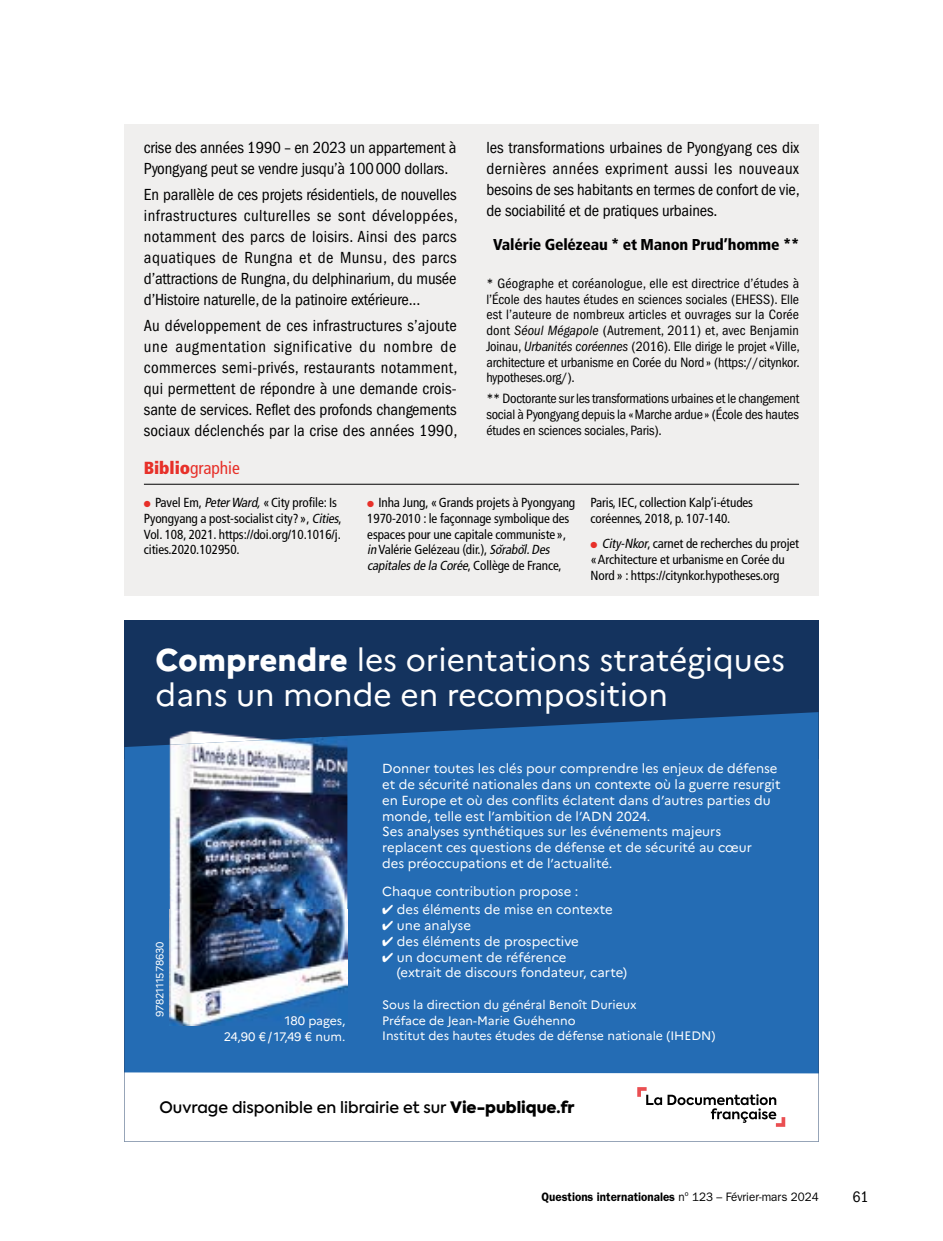
<style>
.page{position:relative;width:943px;height:1241px;background:#fff}
.page>*{position:absolute;margin:0;border:0;box-sizing:border-box;transform-origin:0 0}
.t1{font:31.5px/35px "Marianne";color:#fff}
.t2{font:condensed 17.5px "Frutiger LT Std";letter-spacing:-.005em;color:#e73029}
.t3{font:condensed 16.62px/21px "ITC Franklin Gothic Std";letter-spacing:-.005em;color:#000;text-align:justify}
.t4{font:500 15.75px "Axiforma";color:#000}
.t5{font:900 condensed 15.75px "Frutiger LT Std";letter-spacing:-.01em;color:#000}
.t6{font:condensed 15.75px "ITC Franklin Gothic Std";color:#000}
.t7{font:condensed 14px/15.8px "ITC Franklin Gothic Std";letter-spacing:-.01em;color:#000;text-align:justify}
.t8{font:condensed 13.12px/15.8px "Frutiger LT Std";letter-spacing:-.005em;color:#000}
.t9{font:13.12px/15.8px "Marianne";color:#fff}
.t10{font:12.25px/15.8px "Marianne";color:#fff}
.t11{font:600 12.25px "ITC Franklin Gothic Std";color:#000;scale:.95 1}
.t12{font:10.5px "Marianne";color:#fff}
.s1{font-style:italic}
.s2{font-weight:900}
.s3{color:#e73029}
.s4{font-weight:800}
.s5{font-weight:400}
</style>
<div class="page">
<div style="left:124px;top:124px;width:695px;height:471px;background:#f0efee"></div>
<hr style="left:144px;top:483px;width:655px;height:1px;background:#000">
<svg style="left:124px;top:620px;width:695px;height:521px;fill:#246cb4"></svg>
<svg style="left:637px;top:1086px;width:148px;height:40px"></svg>
<img style="left:170px;top:730px;width:177px;height:5px">
<img style="left:170px;top:735px;width:177px;height:290px">
<p class="t3" style="left:144px;top:137px;width:314px">crise des années 1990 – en 2023 un appartement à<br>Pyongyang peut se vendre jusqu’à 100000 dollars.</p>
<p class="t3" style="left:144px;top:184px;width:315px">En parallèle de ces projets résidentiels, de nouvelles infrastructures culturelles se sont développées, notamment des parcs de loisirs. Ainsi des parcs aquatiques de Rungna et de Munsu, des parcs d’attractions de Rungna, du delphinarium, du musée d’Histoire naturelle, de la patinoire extérieure...</p>
<p class="t3" style="left:144px;top:315px;width:315px">Au développement de ces infrastructures s’ajoute une augmentation significative du nombre de commerces semi-privés, restaurants notamment, qui permettent de répondre à une demande crois&shy;sante de services. Reflet des profonds changements sociaux déclenchés par la crise des années 1990,</p>
<p class="t3" style="left:486px;top:137px;width:315px">les transformations urbaines de Pyongyang ces dix dernières années expriment aussi les nouveaux besoins de ses habitants en termes de confort de vie, de sociabilité et de pratiques urbaines.</p>
<p class="t5" style="left:493px;top:235px;width:307px">Valérie Gelézeau * et Manon Prud’homme **</p>
<p class="t7" style="left:486px;top:275px;width:315px">* Géographe et coréanologue, elle est directrice d’études à l’École des hautes études en sciences sociales (EHESS). Elle est l’auteure de nombreux articles et ouvrages sur la Corée dont <span class="s1">Séoul Mégapole</span> (Autrement, 2011) et, avec Benjamin Joinau, <span class="s1">Urbanités coréennes</span> (2016). Elle dirige le projet «Ville, architecture et urbanisme en Corée du Nord» (https://citynkor. hypotheses.org/).</p>
<p class="t7" style="left:486px;top:391px;width:314px">** Doctorante sur les transformations urbaines et le changement social à Pyongyang depuis la «Marche ardue» (École des hautes études en sciences sociales, Paris).</p>
<p class="t2" style="left:144px;top:457px;width:97px"><span class="s2">Biblio</span>graphie</p>
<p class="t8" style="left:144px;top:494px;width:199px"><span class="s3">●</span> Pavel Em, <span class="s1">PeterWard,</span>«City profile: Is Pyongyang a post-socialist city?», <span class="s1">Cities</span>, Vol. 108, 2021. https://doi.org/10.1016/j. cities.2020.102950.</p>
<p class="t8" style="left:367px;top:494px;width:209px"><span class="s3">●</span> Inha Jung, «Grands projets à Pyongyang 1970-2010 : le façonnage symbolique des espaces pour une capitale communiste», <span class="s1">in</span> Valérie Gelézeau (dir.), <span class="s1">So˘rabo˘l.Des capitalesde la Corée</span>, C o l l è g e d e F ra n c e,</p>
<p class="t8" style="left:590px;top:494px;width:164px">Paris, IEC, collection Kalp’i-études coréennes, 2018, p. 107-140.</p>
<p class="t8" style="left:590px;top:536px;width:210px"><span class="s3">●</span> <span class="s1">City-Nkor</span>, carnet de recherches du projet «Architecture et urbanisme en Corée du<br>Nord» : https://citynkor.hypotheses.org</p>
<h1 class="t1" style="left:156px;top:642px;width:631px"><span class="s4">Comprendre</span> les orientations stratégiques dans un monde en recomposition</h1>
<p class="t12" style="left:153px;top:1016px;width:77px;rotate:-90deg">9782111578630</p>
<p class="t10" style="left:224px;top:1012px;width:123px;text-align:right">180 pages,<br>24,90 € / 17,49 € num.</p>
<p class="t9" style="left:382px;top:760px;width:400px">Donner toutes les clés pour comprendre les enjeux de défense et de sécurité nationales dans un contexte où la guerre resurgit en Europe et où des conflits éclatent dans d’autres parties du monde, telle est l’ambition de l’ADN 2024.<br>Ses analyses synthétiques sur les événements majeurs replacent ces questions de défense et de sécurité au cœur<br>des préoccupations et de l’actualité.</p>
<p class="t9" style="left:382px;top:883px;width:198px">Chaque contribution propose :</p>
<p class="t9" style="left:382px;top:901px;width:232px">✔ des éléments de mise en contexte</p>
<p class="t9" style="left:382px;top:917px;width:90px">✔ une analyse</p>
<p class="t9" style="left:382px;top:933px;width:198px">✔ des éléments de prospective</p>
<p class="t9" style="left:397px;top:948px;width:232px;text-indent:-15px">✔ un document de référence<br>(extrait de discours fondateur, carte)</p>
<p class="t10" style="left:382px;top:996px;width:335px">Sous la direction du général Benoît Durieux<br>Préface de Jean-Marie Guéhenno<br>Institut des hautes études de défense nationale (IHEDN)</p>
<p class="t4" style="left:159px;top:1096px;width:416px">Ouvrage disponible en librairie et sur <span class="s2">Vie-publique.fr</span></p>
<p class="t11" style="left:541px;top:1188px;width:293px">Questions internationales <span class="s5">n</span><sup>o</sup> <span class="s5">123 – Février-mars 2024</span></p>
<p class="t6" style="left:852px;top:1187px;width:18px">61</p>
</div>
